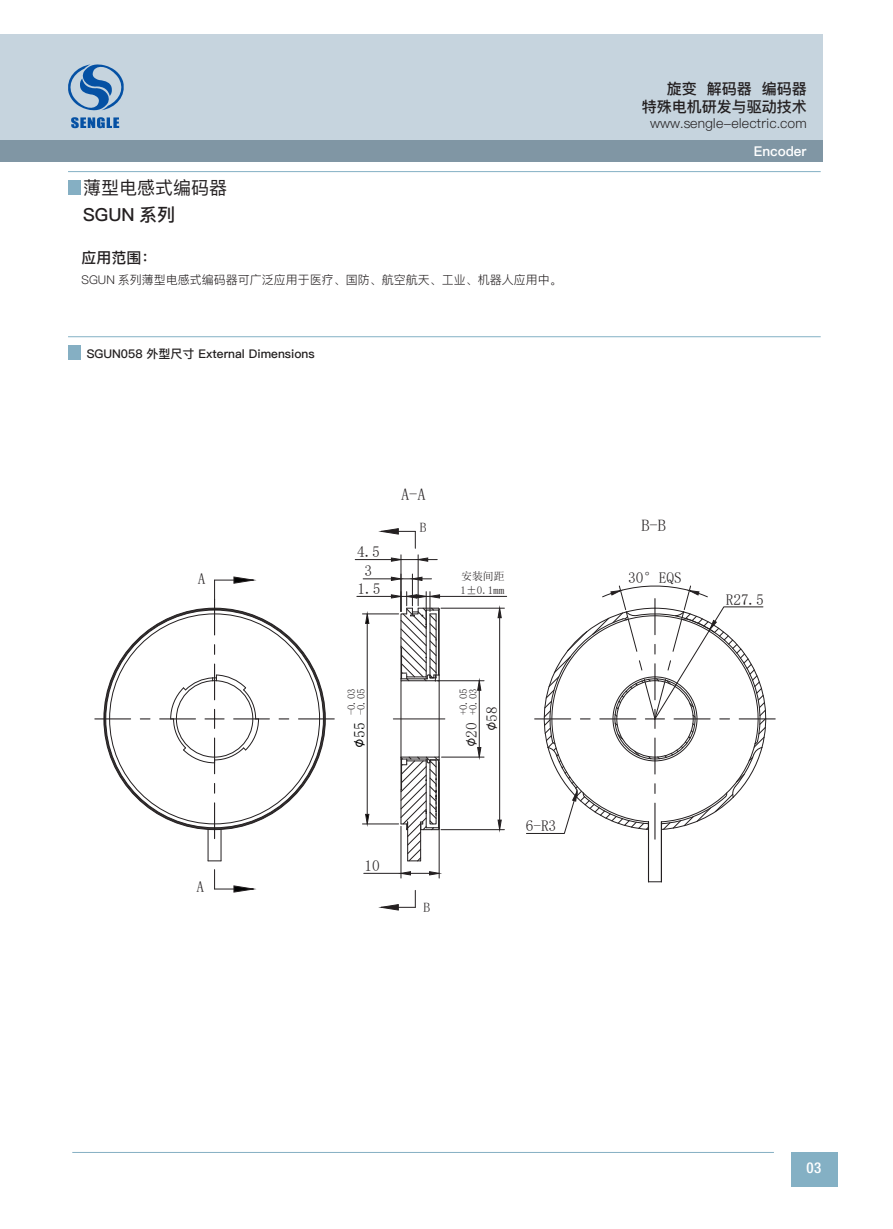
<style>
.page{position:relative;width:893px;height:1229px;background:#fff}
.page>*{position:absolute;margin:0;border:0;box-sizing:border-box;transform-origin:0 0}
.t1{font:18px "Ping Fang SC Medium";color:#231f20}
.t2{font:18px "Ping Fang SC Bold";color:#231f20}
.t3{font:16.35px "Sim Sun";color:#231f20}
.t4{font:15.3px "Sim Sun";color:#231f20}
.t5{font:15.3px "Sim Sun";color:#030303}
.t6{font:15px/18px "Ping Fang SC Bold";color:#231f20;text-align:right}
.t7{font:500 condensed 15px "Helvetica Neue LT Pro";color:#fff}
.t8{font:13.5px "Ping Fang SC Regular";color:#231f20}
.t9{font:13.5px "Ping Fang SC Heavy";color:#fff}
.t10{font:13.35px "Sim Sun";color:#231f20}
.t11{font:12px "Ping Fang SC Regular";color:#231f20}
.t12{font:12px "Ping Fang SC Bold";color:#221f1f}
.t13{font:10.95px "Sim Sun";color:#231f20}
.t14{font:10.65px/9.8px "Sim Sun";color:#231f20}
.s1{font-family:"ISOCPEUR";font-size:16.65px}
</style>
<div class="page">
<hr style="left:72px;top:1152px;width:702px;height:1px;background:#85afc3">
<div style="left:791px;top:1152px;width:47px;height:34px;background:#84b0c4"></div>
<div style="left:0;top:34px;width:823px;height:106px;background:#c6d4de"></div>
<div style="left:0;top:140px;width:823px;height:22px;background:#8096a4"></div>
<svg style="left:68px;top:64px;width:56px;height:47px"></svg>
<svg style="left:71px;top:117px;width:48px;height:11px"></svg>
<hr style="left:68px;top:171px;width:753px;height:1px;background:#84b1c5">
<div style="left:68px;top:180px;width:13px;height:15px;background:#85afc3"></div>
<hr style="left:68px;top:336px;width:753px;height:1px;background:#84b1c5">
<div style="left:68px;top:345px;width:13px;height:15px;background:#85afc3"></div>
<hr style="left:221px;top:829px;width:1px;height:32px;background:#231f20">
<hr style="left:208px;top:829px;width:1px;height:32px;background:#231f20">
<hr style="left:95px;top:718px;width:36px;height:1px;background:#231f20">
<hr style="left:214px;top:803px;width:1px;height:35px;background:#231f20">
<hr style="left:298px;top:718px;width:36px;height:1px;background:#231f20">
<svg style="left:103px;top:607px;width:223px;height:223px"></svg>
<hr style="left:214px;top:599px;width:1px;height:36px;background:#231f20">
<svg style="left:214px;top:580px;width:1px;height:19px"></svg>
<svg style="left:214px;top:869px;width:1px;height:20px"></svg>
<hr style="left:215px;top:580px;width:38px;height:1px;background:#231f20">
<svg style="left:233px;top:576px;width:21px;height:8px"></svg>
<hr style="left:215px;top:889px;width:38px;height:1px;background:#231f20">
<svg style="left:233px;top:885px;width:21px;height:8px"></svg>
<hr style="left:362px;top:824px;width:37px;height:1px;background:#231f20">
<hr style="left:362px;top:614px;width:37px;height:1px;background:#231f20">
<hr style="left:367px;top:623px;width:1px;height:191px;background:#231f20">
<svg style="left:365px;top:814px;width:5px;height:11px"></svg>
<svg style="left:365px;top:613px;width:5px;height:11px"></svg>
<hr style="left:441px;top:829px;width:63px;height:1px;background:#231f20">
<hr style="left:441px;top:608px;width:63px;height:1px;background:#231f20">
<hr style="left:499px;top:618px;width:1px;height:202px;background:#231f20">
<svg style="left:497px;top:819px;width:5px;height:11px"></svg>
<svg style="left:497px;top:607px;width:5px;height:11px"></svg>
<hr style="left:442px;top:757px;width:42px;height:1px;background:#231f20">
<hr style="left:438px;top:680px;width:46px;height:1px;background:#231f20">
<hr style="left:479px;top:690px;width:1px;height:57px;background:#231f20">
<svg style="left:477px;top:747px;width:5px;height:11px"></svg>
<svg style="left:477px;top:680px;width:5px;height:11px"></svg>
<hr style="left:440px;top:596px;width:67px;height:1px;background:#231f20">
<hr style="left:357px;top:596px;width:34px;height:1px;background:#231f20">
<svg style="left:391px;top:592px;width:49px;height:270px"></svg>
<hr style="left:412px;top:574px;width:1px;height:32px;background:#231f20">
<svg style="left:363px;top:576px;width:68px;height:5px"></svg>
<hr style="left:401px;top:555px;width:1px;height:56px;background:#231f20">
<hr style="left:418px;top:555px;width:1px;height:51px;background:#231f20">
<hr style="left:355px;top:559px;width:36px;height:1px;background:#231f20">
<svg style="left:391px;top:557px;width:46px;height:5px"></svg>
<hr style="left:401px;top:826px;width:1px;height:52px;background:#231f20">
<hr style="left:439px;top:762px;width:1px;height:116px;background:#231f20">
<hr style="left:364px;top:873px;width:37px;height:1px;background:#231f20">
<svg style="left:400px;top:871px;width:40px;height:5px"></svg>
<svg style="left:415px;top:531px;width:1px;height:17px"></svg>
<svg style="left:415px;top:890px;width:1px;height:17px"></svg>
<hr style="left:381px;top:531px;width:34px;height:1px;background:#231f20">
<svg style="left:381px;top:528px;width:18px;height:7px"></svg>
<hr style="left:381px;top:907px;width:34px;height:1px;background:#231f20">
<svg style="left:381px;top:904px;width:18px;height:7px"></svg>
<hr style="left:393px;top:719px;width:52px;height:1px;background:#231f20">
<hr style="left:661px;top:822px;width:1px;height:60px;background:#231f20">
<hr style="left:648px;top:822px;width:1px;height:60px;background:#231f20">
<svg style="left:649px;top:881px;width:12px;height:1px"></svg>
<hr style="left:654px;top:803px;width:1px;height:36px;background:#231f20">
<svg style="left:208px;top:860px;width:13px;height:1px"></svg>
<svg style="left:526px;top:585px;width:250px;height:249px"></svg>
<h1 class="t1" style="left:83px;top:177px;width:145px">薄型电感式编码器</h1>
<h1 class="t2" style="left:83px;top:204px;width:93px">SGUN 系列</h1>
<p class="t6" style="left:82px;top:249px;width:76px">应用范围：</p>
<p class="t11" style="left:82px;top:273px;width:482px">SGUN 系列薄型电感式编码器可广泛应用于医疗、国防、航空航天、工业、机器人应用中。</p>
<p class="t12" style="left:87px;top:347px;width:230px">SGUN058 外型尺寸 External Dimensions</p>
<p class="t4" style="left:198px;top:570px;width:9px">A</p>
<p class="t4" style="left:197px;top:879px;width:9px">A</p>
<h2 class="t3" style="left:401px;top:486px;width:26px">A-A</h2>
<p class="t4" style="left:357px;top:544px;width:24px">4.5</p>
<p class="t4" style="left:365px;top:563px;width:9px">3</p>
<p class="t10" style="left:420px;top:521px;width:8px">B</p>
<p class="t13" style="left:461px;top:570px;width:45px">安装间距</p>
<p class="t4" style="left:358px;top:581px;width:24px">1.5</p>
<p class="t13" style="left:461px;top:584px;width:45px">1±0.1mm</p>
<p class="t14" style="left:346px;top:715px;width:28px;rotate:-90deg">-0.03 -0.05</p>
<p class="t5" style="left:352px;top:747px;width:26px;rotate:-90deg"><span class="s1">∅</span>55</p>
<p class="t4" style="left:364px;top:858px;width:17px">10</p>
<p class="t10" style="left:423px;top:901px;width:8px">B</p>
<p class="t14" style="left:458px;top:715px;width:28px;rotate:-90deg">+0.05 +0.03</p>
<p class="t4" style="left:464px;top:747px;width:26px;rotate:-90deg"><span class="s1">∅</span>20</p>
<p class="t4" style="left:484px;top:731px;width:26px;rotate:-90deg"><span class="s1">∅</span>58</p>
<p class="t4" style="left:526px;top:818px;width:32px">6-R3</p>
<p class="t6" style="left:642px;top:80px;width:166px">旋变 解码器 编码器<br>特殊电机研发与驱动技术</p>
<p class="t8" style="left:650px;top:115px;width:158px">www.sengle-electric.com</p>
<p class="t9" style="left:754px;top:143px;width:55px">Encoder</p>
<h2 class="t3" style="left:641px;top:517px;width:26px">B-B</h2>
<p class="t4" style="left:628px;top:569px;width:55px">30°EQS</p>
<p class="t4" style="left:726px;top:591px;width:40px">R27.5</p>
<p class="t7" style="left:806px;top:1159px;width:17px">03</p>
</div>
